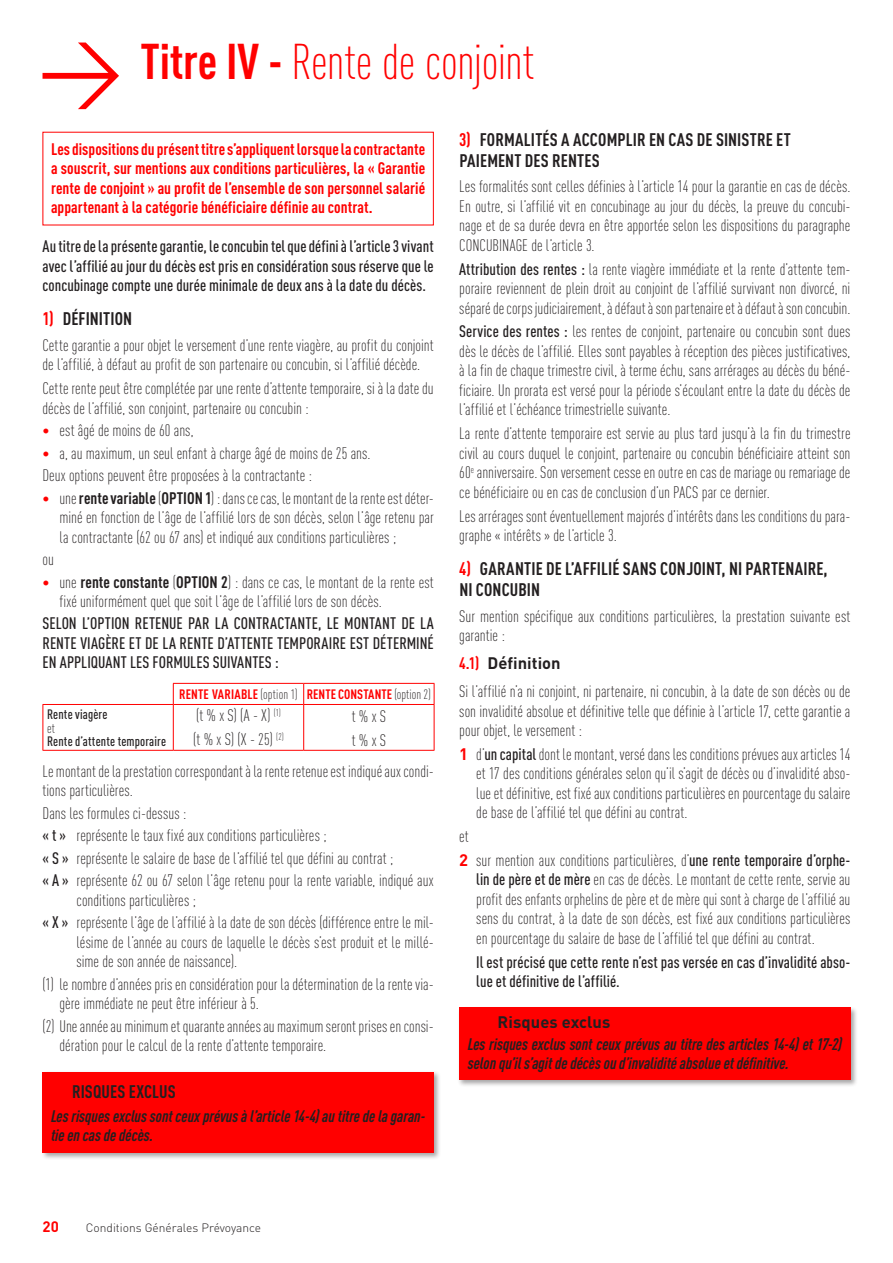
<style>
.page{position:relative;width:893px;height:1263px;background:#fff}
.page>*{position:absolute;margin:0;border:0;box-sizing:border-box;transform-origin:0 0}
.t1{font:300 condensed 49.5px "DIN Pro";letter-spacing:-.015em;color:#f00}
.t2{font:700 condensed 18px/21px "DIN Pro";letter-spacing:.005em;color:#231f20}
.t3{font:300 condensed 16.5px/19.5px "DIN Pro";color:#231f20}
.t4{font:500 condensed 16.5px/19.5px "DIN Pro";letter-spacing:.005em;color:#231f20;text-align:justify}
.t5{font:700 condensed 16.5px/19.5px "DIN Pro";letter-spacing:.005em;color:#f00;text-align:justify}
.t6{font:italic 700 condensed 16.5px/19.5px "DIN Pro";color:#231f20}
.t7{font:700 15px "DIN Pro";color:#f00}
.t8{font:700 condensed 13.5px "DIN Pro";letter-spacing:.005em;color:#f00}
.t9{font:500 condensed 13.5px "DIN Pro";letter-spacing:.015em;color:#231f20}
.t10{font:300 condensed 13.5px "DIN Pro";color:#231f20}
.t11{font:300 12px "DIN Pro";color:#231f20}
.s1{font-weight:700}
.s2{color:#f00}
.s3{font-size:15px;color:#f00}
.s4{font-weight:300;color:#231f20}
.s5{font-weight:500}
.s6{font-weight:700;color:#f00}
.s7{font-weight:700;font-stretch:normal}
.s8{font-weight:700;font-stretch:normal;color:#f00}
.s9{font-style:normal;color:#f00}
.s10{font-style:normal;font-stretch:normal}
</style>
<div class="page">
<div style="left:41px;top:1070px;width:401px;height:90px;background:#231f20;opacity:.4"></div>
<div style="left:43px;top:1071px;width:391px;height:81px;background:#f00"></div>
<div style="left:458px;top:1006px;width:400px;height:82px;background:#231f20;opacity:.4"></div>
<div style="left:459px;top:1008px;width:391px;height:72px;background:#f00"></div>
<svg style="left:43px;top:43px;width:76px;height:66px"></svg>
<hr style="left:173px;top:683px;width:131px;height:1px;background:#f00">
<hr style="left:304px;top:683px;width:130px;height:1px;background:#f00">
<svg style="left:303px;top:684px;width:1px;height:20px"></svg>
<svg style="left:434px;top:684px;width:1px;height:20px"></svg>
<hr style="left:43px;top:705px;width:1px;height:45px;background:#f00">
<hr style="left:173px;top:704px;width:131px;height:1px;background:#f00">
<hr style="left:173px;top:705px;width:1px;height:45px;background:#f00">
<hr style="left:304px;top:704px;width:130px;height:1px;background:#f00">
<hr style="left:303px;top:705px;width:1px;height:45px;background:#f00">
<hr style="left:434px;top:705px;width:1px;height:45px;background:#f00">
<hr style="left:43px;top:750px;width:130px;height:1px;background:#f00">
<hr style="left:173px;top:750px;width:131px;height:1px;background:#f00">
<hr style="left:304px;top:750px;width:130px;height:1px;background:#f00">
<svg style="left:173px;top:684px;width:1px;height:20px"></svg>
<hr style="left:43px;top:704px;width:130px;height:1px;background:#f00">
<h1 class="t1" style="left:140px;top:35px;width:395px"><span class="s1">Titre IV -</span> Rente de conjoint</h1>
<p class="t5" style="left:51px;top:139px;width:376px">Les dispositions du présent titre s’appliquent lorsque la contractante a souscrit, sur mentions aux conditions particulières, la « Garantie rente de conjoint » au profit de l’ensemble de son personnel salarié appartenant à la catégorie bénéficiaire définie au contrat.</p>
<p class="t4" style="left:43px;top:237px;width:393px">Au titre de la présente garantie, le concubin tel que défini à l’article 3 vivant avec l’affilié au jour du décès est pris en considération sous réserve que le concubinage compte une durée minimale de deux ans à la date du décès.</p>
<p class="t2" style="left:43px;top:308px;width:91px"><span class="s2">1)</span> DÉFINITION</p>
<p class="t3" style="left:43px;top:335px;width:393px">Cette garantie a pour objet le versement d’une rente viagère, au profit du conjoint de l’affilié, à défaut au profit de son partenaire ou concubin, si l’affilié décède.</p>
<p class="t3" style="left:43px;top:379px;width:393px">Cette rente peut être complétée par une rente d’attente temporaire, si à la date du décès de l’affilié, son conjoint, partenaire ou concubin :</p>
<p class="t3" style="left:43px;top:421px;width:152px"><span class="s3">•</span> est âgé de moins de 60 ans,</p>
<p class="t3" style="left:43px;top:442px;width:329px;line-height:22.5px"><span class="s3">•</span> a, au maximum, un seul enfant à charge âgé de moins de 25 ans.<br>Deux options peuvent être proposées à la contractante :</p>
<p class="t3" style="left:60px;top:488px;width:376px;text-align:justify;text-indent:-17px"><span class="s3">•</span> une <span class="s1">rente variable</span> (<span class="s1">OPTION 1</span>) : dans ce cas, le montant de la rente est déter&shy;miné en fonction de l’âge de l’affilié lors de son décès, selon l’âge retenu par la contractante (62 ou 67 ans) et indiqué aux conditions particulières ;</p>
<p class="t3" style="left:43px;top:550px;width:13px">ou</p>
<p class="t3" style="left:60px;top:572px;width:376px;text-indent:-17px"><span class="s3">•</span> une <span class="s1">rente constante</span> (<span class="s1">OPTION 2</span>) : dans ce cas, le montant de la rente est fixé uniformément quel que soit l’âge de l’affilié lors de son décès.</p>
<p class="t4" style="left:43px;top:614px;width:393px">SELON L’OPTION RETENUE PAR LA CONTRACTANTE, LE MONTANT DE LA RENTE VIAGÈRE ET DE LA RENTE D’ATTENTE TEMPORAIRE EST DÉTERMINÉ EN APPLIQUANT LES FORMULES SUIVANTES :</p>
<p class="t8" style="left:179px;top:687px;width:253px">RENTE VARIABLE <span class="s4">(option 1)</span> RENTE CONSTANTE <span class="s4">(option 2)</span></p>
<p class="t9" style="left:47px;top:707px;width:62px">Rente viagère</p>
<p class="t10" style="left:47px;top:720px;width:9px">et</p>
<p class="t9" style="left:47px;top:734px;width:120px">Rente d’attente temporaire</p>
<p class="t3" style="left:193px;top:704px;width:92px;line-height:23.7px">(t % x S) (A - X) <sup>(1) </sup>(t % x S) (X - 25) <sup>(2)</sup></p>
<p class="t3" style="left:352px;top:704px;width:36px;line-height:23.7px">t % x S t % x S</p>
<p class="t3" style="left:43px;top:761px;width:393px">Le montant de la prestation correspondant à la rente retenue est indiqué aux condi&shy;tions particulières.</p>
<p class="t3" style="left:43px;top:802px;width:393px;line-height:22.5px">Dans les formules ci-dessus :<br><span class="s5">« t »</span> représente le taux fixé aux conditions particulières ;<br><span class="s5">« S »</span> représente le salaire de base de l’affilié tel que défini au contrat ;<br><span class="s5">« A »</span> représente 62 ou 67 selon l’âge retenu pour la rente variable, indiqué aux</p>
<p class="t3" style="left:43px;top:889px;width:393px;line-height:22.5px;text-indent:34px">conditions particulières ;<br><span class="s5">« X »</span> représente l’âge de l’affilié à la date de son décès (différence entre le mil-</p>
<p class="t3" style="left:77px;top:932px;width:359px">lésime de l’année au cours de laquelle le décès s’est produit et le millé&shy;sime de son année de naissance).</p>
<p class="t3" style="left:60px;top:974px;width:376px;text-indent:-17px">(1) le nombre d’années pris en considération pour la détermination de la rente via&shy;gère immédiate ne peut être inférieur à 5.</p>
<p class="t3" style="left:60px;top:1016px;width:376px;text-indent:-17px">(2) Une année au minimum et quarante années au maximum seront prises en consi&shy;dération pour le calcul de la rente d’attente temporaire.</p>
<p class="t2" style="left:51px;top:1081px;width:126px"><span class="s2">2)</span> RISQUES EXCLUS</p>
<p class="t6" style="left:51px;top:1106px;width:376px">Les risques exclus sont ceux prévus à l’article 14-4) au titre de la garan&shy;tie en cas de décès.</p>
<p class="t2" style="left:459px;top:129px;width:333px"><span class="s2">3)</span> FORMALITÉS A ACCOMPLIR EN CAS DE SINISTRE ET<br>PAIEMENT DES RENTES</p>
<p class="t3" style="left:459px;top:177px;width:393px;text-align:justify">Les formalités sont celles définies à l’article 14 pour la garantie en cas de décès.<br>En outre, si l’affilié vit en concubinage au jour du décès, la preuve du concubi&shy;nage et de sa durée devra en être apportée selon les dispositions du paragraphe CONCUBINAGE de l’article 3.</p>
<p class="t3" style="left:459px;top:259px;width:393px;text-align:justify"><span class="s5">Attribution des rentes :</span> la rente viagère immédiate et la rente d’attente tem&shy;poraire reviennent de plein droit au conjoint de l’affilié survivant non divorcé, ni séparé de corps judiciairement, à défaut à son partenaire et à défaut à son concubin.</p>
<p class="t3" style="left:459px;top:322px;width:393px;text-align:justify"><span class="s5">Service des rentes :</span> les rentes de conjoint, partenaire ou concubin sont dues dès le décès de l’affilié. Elles sont payables à réception des pièces justificatives, à la fin de chaque trimestre civil, à terme échu, sans arrérages au décès du béné&shy;ficiaire. Un prorata est versé pour la période s’écoulant entre la date du décès de l’affilié et l’échéance trimestrielle suivante.</p>
<p class="t3" style="left:459px;top:424px;width:393px;text-align:justify">La rente d’attente temporaire est servie au plus tard jusqu’à la fin du trimestre civil au cours duquel le conjoint, partenaire ou concubin bénéficiaire atteint son 60<sup>e</sup> anniversaire. Son versement cesse en outre en cas de mariage ou remariage de ce bénéficiaire ou en cas de conclusion d’un PACS par ce dernier.</p>
<p class="t3" style="left:459px;top:506px;width:393px">Les arrérages sont éventuellement majorés d’intérêts dans les conditions du para&shy;graphe « intérêts » de l’article 3.</p>
<p class="t2" style="left:459px;top:558px;width:370px"><span class="s2">4)</span> GARANTIE DE L’AFFILIÉ SANS CONJOINT, NI PARTENAIRE,<br>NI CONCUBIN</p>
<p class="t3" style="left:459px;top:606px;width:393px">Sur mention spécifique aux conditions particulières, la prestation suivante est garantie :</p>
<p class="t3" style="left:459px;top:649px;width:393px;line-height:28px"><span class="s6">4.1)</span> <span class="s7">Définition<br></span>Si l’affilié n’a ni conjoint, ni partenaire, ni concubin, à la date de son décès ou de</p>
<p class="t3" style="left:459px;top:701px;width:393px">son invalidité absolue et définitive telle que définie à l’article 17, cette garantie a pour objet, le versement :</p>
<p class="t3" style="left:476px;top:744px;width:376px;text-align:justify;text-indent:-17px"><span class="s8">1</span> d’<span class="s5">un capital</span>dont le montant, versé dans les conditions prévues aux articles 14 et 17 des conditions générales selon qu’il s’agit de décès ou d’invalidité abso&shy;lue et définitive, est fixé aux conditions particulières en pourcentage du salaire de base de l’affilié tel que défini au contrat.</p>
<p class="t3" style="left:459px;top:825px;width:393px;line-height:23.7px">et<br><span class="s8">2</span> sur mention aux conditions particulières, d’<span class="s5">une rente temporaire d’orphe-</span></p>
<p class="t3" style="left:476px;top:870px;width:376px;text-align:justify"><span class="s5">lin de père et de mère</span> en cas de décès. Le montant de cette rente, servie au profit des enfants orphelins de père et de mère qui sont à charge de l’affilié au sens du contrat, à la date de son décès, est fixé aux conditions particulières en pourcentage du salaire de base de l’affilié tel que défini au contrat.</p>
<p class="t4" style="left:476px;top:952px;width:376px">Il est précisé que cette rente n’est pas versée en cas d’invalidité abso&shy;lue et définitive de l’affilié.</p>
<p class="t6" style="left:468px;top:1011px;width:376px;line-height:21.6px"><span class="s9">4.2)</span> <span class="s10">Risques exclus<br></span>Les risques exclus sont ceux prévus au titre des articles 14-4) et 17-2)</p>
<p class="t6" style="left:468px;top:1053px;width:323px">selon qu’il s’agit de décès ou d’invalidité absolue et définitive.</p>
<p class="t7" style="left:43px;top:1218px;width:18px">20</p>
<p class="t11" style="left:86px;top:1223px;width:177px">Conditions Générales Prévoyance</p>
</div>
